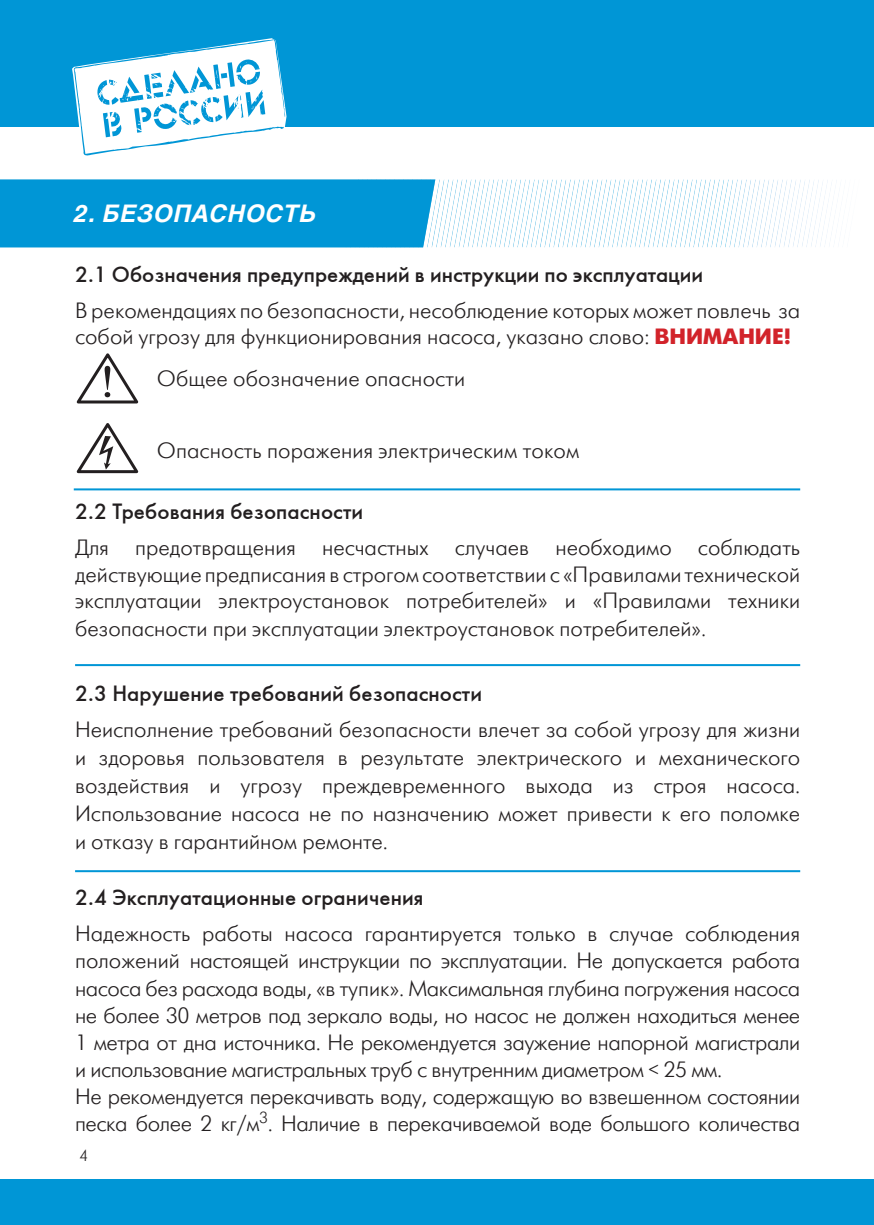
<style>
.page{position:relative;width:874px;height:1225px;background:#fff}
.page>*{position:absolute;margin:0;border:0;box-sizing:border-box;transform-origin:0 0}
.t1{font:italic 700 24px "Helios";letter-spacing:.03em;color:#fff}
.t2{font:22px/27px "Futuris Light C";letter-spacing:-.02em;color:#231f20;text-align:justify}
.t3{font:22px "Futuris C";letter-spacing:.005em;color:#231f20}
.t4{font:22px/26.4px "Futuris Light C";color:#231f20}
.t5{font:22px "Futuris Light C";letter-spacing:.005em;color:#231f20}
.t6{font:16px "Futuris Light C";color:#231f20}
.s1{font-family:"Futuris C";font-weight:700;color:#d2232a}
</style>
<div class="page">
<div style="left:0;top:0;width:873px;height:127px;background:#0096d6"></div>
<svg style="left:72px;top:38px;width:215px;height:118px"></svg>
<div style="left:0;top:1179px;width:873px;height:46px;background:#0096d6"></div>
<svg style="left:76px;top:353px;width:63px;height:51px"></svg>
<svg style="left:76px;top:423px;width:63px;height:51px"></svg>
<div style="left:0;top:179px;width:435px;height:68px;background:#0096d6"></div>
<img style="left:490px;top:180px;width:343px;height:67px">
<hr style="left:74px;top:488px;width:725px;height:2px;background:#0096d6">
<hr style="left:75px;top:664px;width:724px;height:2px;background:#0096d6">
<hr style="left:75px;top:870px;width:724px;height:2px;background:#0096d6">
<p class="t1" style="left:74px;top:200px;width:244px">2. БЕЗОПАСНОСТЬ</p>
<p class="t3" style="left:75px;top:265px;width:629px">2.1 Обозначения предупреждений в инструкции по эксплуатации</p>
<p class="t4" style="left:75px;top:299px;width:726px">В рекомендациях по безопасности, несоблюдение которых может повлечь за собой угрозу для функционирования насоса, указано слово: <span class="s1">ВНИМАНИЕ!</span></p>
<p class="t5" style="left:157px;top:369px;width:310px">Общее обозначение опасности</p>
<p class="t5" style="left:157px;top:441px;width:424px">Опасность поражения электрическим током</p>
<p class="t3" style="left:75px;top:503px;width:289px">2.2 Требования безопасности</p>
<p class="t2" style="left:75px;top:536px;width:726px">Для предотвращения несчастных случаев необходимо соблюдать действующие предписания в строгом соответствии с «Правилами технической эксплуатации электроустановок потребителей» и «Правилами техники безопасности при эксплуатации электроустановок потребителей».</p>
<p class="t3" style="left:75px;top:684px;width:408px">2.3 Нарушение требований безопасности</p>
<p class="t2" style="left:75px;top:717px;width:726px;line-height:28px">Неисполнение требований безопасности влечет за собой угрозу для жизни и здоровья пользователя в результате электрического и механического воздействия и угрозу преждевременного выхода из строя насоса.<br>Использование насоса не по назначению может привести к его поломке и отказу в гарантийном ремонте.</p>
<p class="t3" style="left:75px;top:888px;width:350px">2.4 Эксплуатационные ограничения</p>
<p class="t2" style="left:75px;top:922px;width:726px;text-align:left">Надежность работы насоса гарантируется только в случае соблюдения положений настоящей инструкции по эксплуатации. Не допускается работа насоса без расхода воды, «в тупик». Максимальная глубина погружения насоса не более 30 метров под зеркало воды, но насос не должен находиться менее 1 метра от дна источника. Не рекомендуется заужение напорной магистрали и использование магистральных труб с внутренним диаметром &lt; 25 мм.<br>Не рекомендуется перекачивать воду, содержащую во взвешенном состоянии песка более 2 кг/м<sup>3</sup>. Наличие в перекачиваемой воде большого количества</p>
<p class="t6" style="left:79px;top:1148px;width:10px">4</p>
</div>
